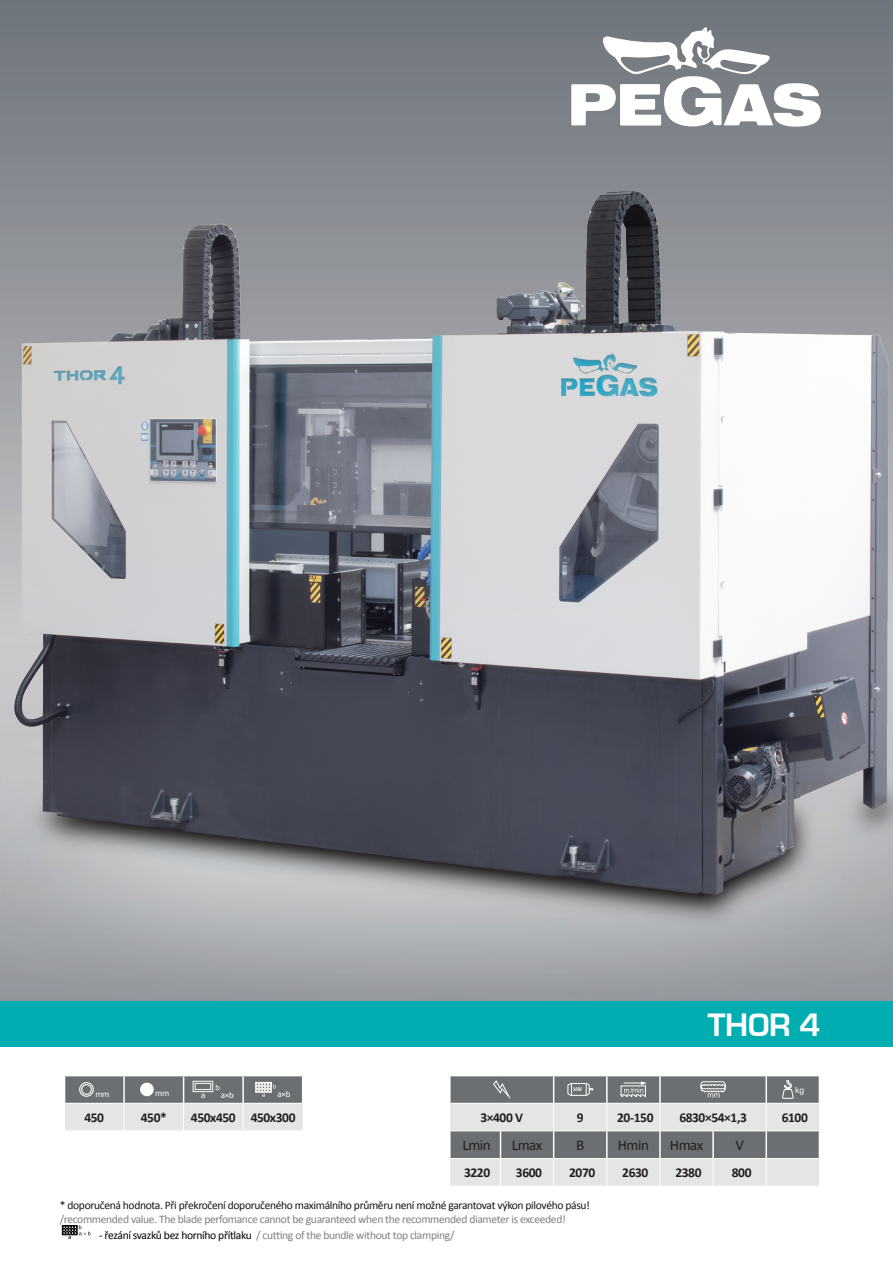
<style>
.page{position:relative;width:893px;height:1263px;background:#fff}
.page>*{position:absolute;margin:0;border:0;box-sizing:border-box;transform-origin:0 0}
.Normální{font:30px "Euromode CE Bold";color:#fff}
.Normální-2{font:15px "Calibri";letter-spacing:-.03em;color:#231f20}
.Normální-3{font:700 13.5px "Calibri";letter-spacing:-.03em;color:#231f20}
.t1{font:11.55px "Calibri";letter-spacing:-.03em;color:#171618}
.t2{font:11.55px "Calibri";letter-spacing:-.03em;color:#7c8083}
.t3{font:11.55px "Calibri";letter-spacing:-.03em;color:#7c8184}
.Normální-4{font:9px "Calibri";color:#fff}
.t4{font:5.25px "Euromode CE Bold";color:#fff}
.s1{color:#000}
</style>
<div class="page">
<div style="left:0;top:1001px;width:893px;height:51px;background:#00adb0"></div>
<div style="left:0;top:1048px;width:893px;height:215px;background:#fff"></div>
<svg style="left:571px;top:27px;width:250px;height:100px"></svg>
<div style="left:62px;top:1225px;width:15px;height:10px;border:1px solid #000"></div>
<svg style="left:63px;top:1225px;width:27px;height:14px"></svg>
<svg style="left:64px;top:1075px;width:239px;height:56px;background:#b3b6b7"></svg>
<svg style="left:450px;top:1075px;width:370px;height:111px;background:#b0b3b4"></svg>
<img style="left:0;top:161px;width:893px;height:765px">
<p class="Normální-4" style="left:95px;top:1088px;width:16px">mm</p>
<p class="Normální-4" style="left:155px;top:1087px;width:16px">mm</p>
<p class="Normální-4" style="left:221px;top:1089px;width:14px">a×b</p>
<p class="Normální-4" style="left:277px;top:1088px;width:14px">a×b</p>
<p class="Normální-3" style="left:84px;top:1109px;width:21px">450</p>
<p class="Normální-3" style="left:141px;top:1109px;width:28px">450*</p>
<p class="Normální-3" style="left:191px;top:1109px;width:46px">450x450</p>
<p class="Normální-3" style="left:251px;top:1109px;width:46px">450x300</p>
<p class="t4" style="left:573px;top:1086px;width:10px">kW</p>
<p class="Normální" style="left:708px;top:1007px;width:114px">THOR 4</p>
<p class="Normální-3" style="left:480px;top:1109px;width:44px">3×400 V</p>
<p class="Normální-3" style="left:577px;top:1109px;width:8px">9</p>
<p class="Normální-3" style="left:617px;top:1109px;width:38px">20-150</p>
<p class="Normální-3" style="left:679px;top:1109px;width:69px">6830×54×1,3</p>
<p class="Normální-3" style="left:782px;top:1109px;width:28px">6100</p>
<p class="Normální-2" style="left:462px;top:1136px;width:30px">Lmin</p>
<p class="Normální-2" style="left:512px;top:1136px;width:32px">Lmax</p>
<p class="Normální-2" style="left:576px;top:1136px;width:10px">B</p>
<p class="Normální-2" style="left:618px;top:1136px;width:33px">Hmin</p>
<p class="Normální-2" style="left:670px;top:1136px;width:35px">Hmax</p>
<p class="Normální-2" style="left:735px;top:1136px;width:10px">V</p>
<p class="Normální-3" style="left:464px;top:1164px;width:28px">3220</p>
<p class="Normální-3" style="left:516px;top:1164px;width:28px">3600</p>
<p class="Normální-3" style="left:569px;top:1164px;width:28px">2070</p>
<p class="Normální-3" style="left:622px;top:1164px;width:28px">2630</p>
<p class="Normální-3" style="left:675px;top:1164px;width:28px">2380</p>
<p class="Normální-3" style="left:732px;top:1164px;width:21px">800</p>
<p class="t1" style="left:60px;top:1198px;width:532px">* doporučená hodnota. Při překročení doporučeného maximálního průměru není možné garantovat výkon pilového pásu!</p>
<p class="t2" style="left:60px;top:1212px;width:507px">/recommended value. The blade perfomance cannot be guaranteed when the recommended diameter is exceeded!</p>
<p class="t3" style="left:99px;top:1228px;width:357px"><span class="s1">- řezání svazků bez horního přítlaku</span> / cutting of the bundle without top clamping/</p>
</div>
